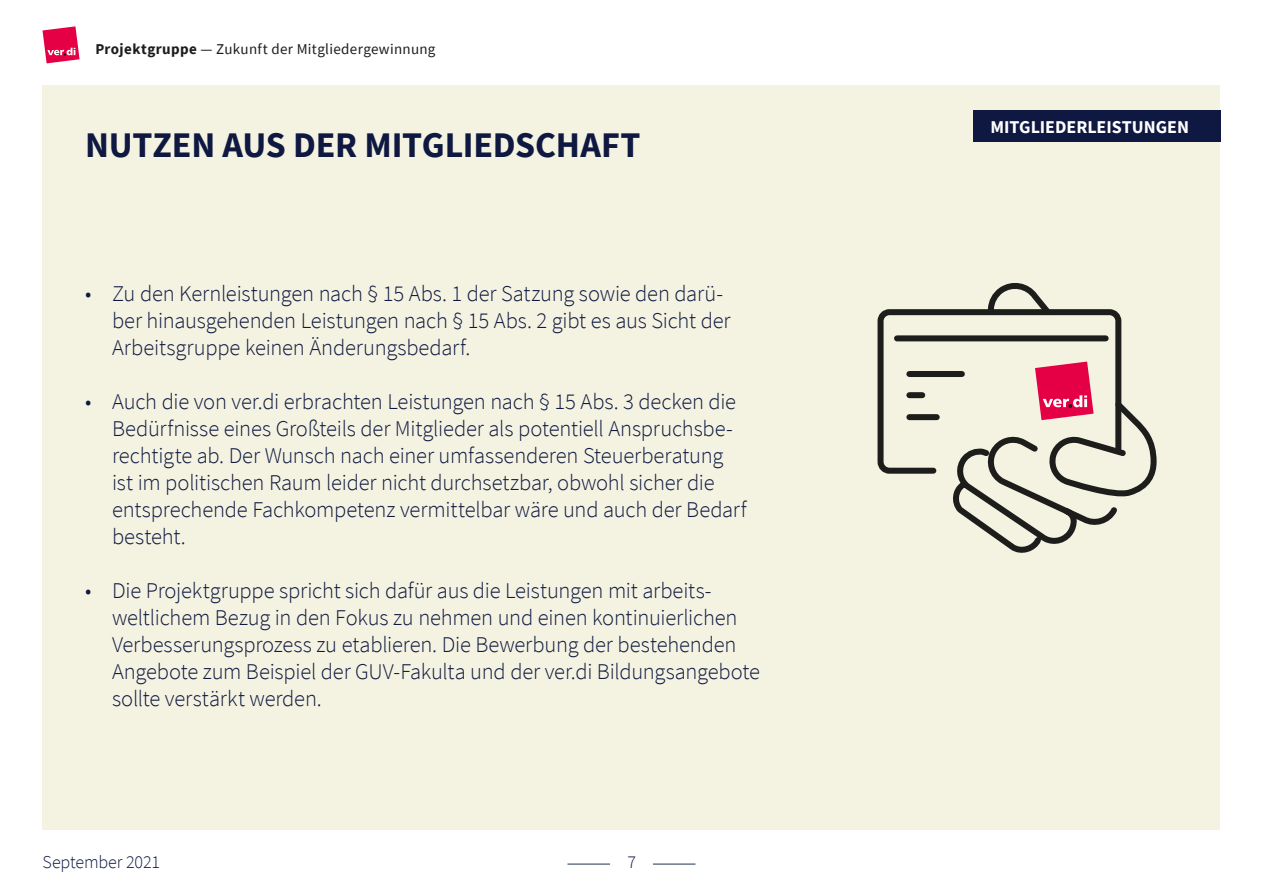
<style>
.page{position:relative;width:1263px;height:893px;background:#fff}
.page>*{position:absolute;margin:0;border:0;box-sizing:border-box;transform-origin:0 0}
.t1{font:700 36px "Source Sans Pro";letter-spacing:-.005em;color:#0e1841}
.t2{font:300 22.5px/27px "Source Sans Pro";letter-spacing:-.01em;color:#0e1841}
.t3{font:700 18px "Source Sans Pro";color:#fff}
.t4{font:300 18px "Source Sans Pro";letter-spacing:-.01em;color:#0e1841}
.t5{font:15px "Source Sans Pro";letter-spacing:.02em;color:#1d1d1b}
.s1{font-weight:700}
</style>
<div class="page">
<div style="left:43px;top:85px;width:1177px;height:744px;background:#f4f2e0"></div>
<svg style="left:43px;top:26px;width:37px;height:37px"></svg>
<hr style="left:567px;top:864px;width:43px;height:1px;background:#1e324b">
<hr style="left:653px;top:864px;width:42px;height:1px;background:#1e324b">
<div style="left:973px;top:110px;width:247px;height:32px;background:#0e1841"></div>
<svg style="left:953px;top:283px;width:204px;height:270px"></svg>
<svg style="left:877px;top:306px;width:247px;height:171px"></svg>
<p class="t5" style="left:95px;top:39px;width:342px"><span class="s1">Projektgruppe</span> — Zukunft der Mitgliedergewinnung</p>
<h1 class="t1" style="left:85px;top:121px;width:557px">NUTZEN AUS DER MITGLIEDSCHAFT</h1>
<p class="t2" style="left:112px;top:280px;width:620px;text-indent:-27px">• Zu den Kernleistungen nach § 15 Abs. 1 der Satzung sowie den darü&shy;ber hinausgehenden Leistungen nach § 15 Abs. 2 gibt es aus Sicht der<br>Arbeitsgruppe keinen Änderungsbedarf.</p>
<p class="t2" style="left:112px;top:388px;width:636px;text-indent:-27px">• Auch die von ver.di erbrachten Leistungen nach § 15 Abs. 3 decken die Bedürfnisse eines Großteils der Mitglieder als potentiell Anspruchsbe&shy;rechtigte ab. Der Wunsch nach einer umfassenderen Steuerberatung ist im politischen Raum leider nicht durchsetzbar, obwohl sicher die entsprechende Fachkompetenz vermittelbar wäre und auch der Bedarf besteht.</p>
<p class="t2" style="left:112px;top:577px;width:649px;text-indent:-27px">• Die Projektgruppe spricht sich dafür aus die Leistungen mit arbeits&shy;weltlichem Bezug in den Fokus zu nehmen und einen kontinuierlichen Verbesserungsprozess zu etablieren. Die Bewerbung der bestehenden Angebote zum Beispiel der GUV-Fakulta und der ver.di Bildungsangebote sollte verstärkt werden.</p>
<p class="t4" style="left:43px;top:851px;width:119px">September 2021</p>
<p class="t4" style="left:628px;top:851px;width:10px">7</p>
<p class="t3" style="left:990px;top:115px;width:200px">MITGLIEDERLEISTUNGEN</p>
</div>
